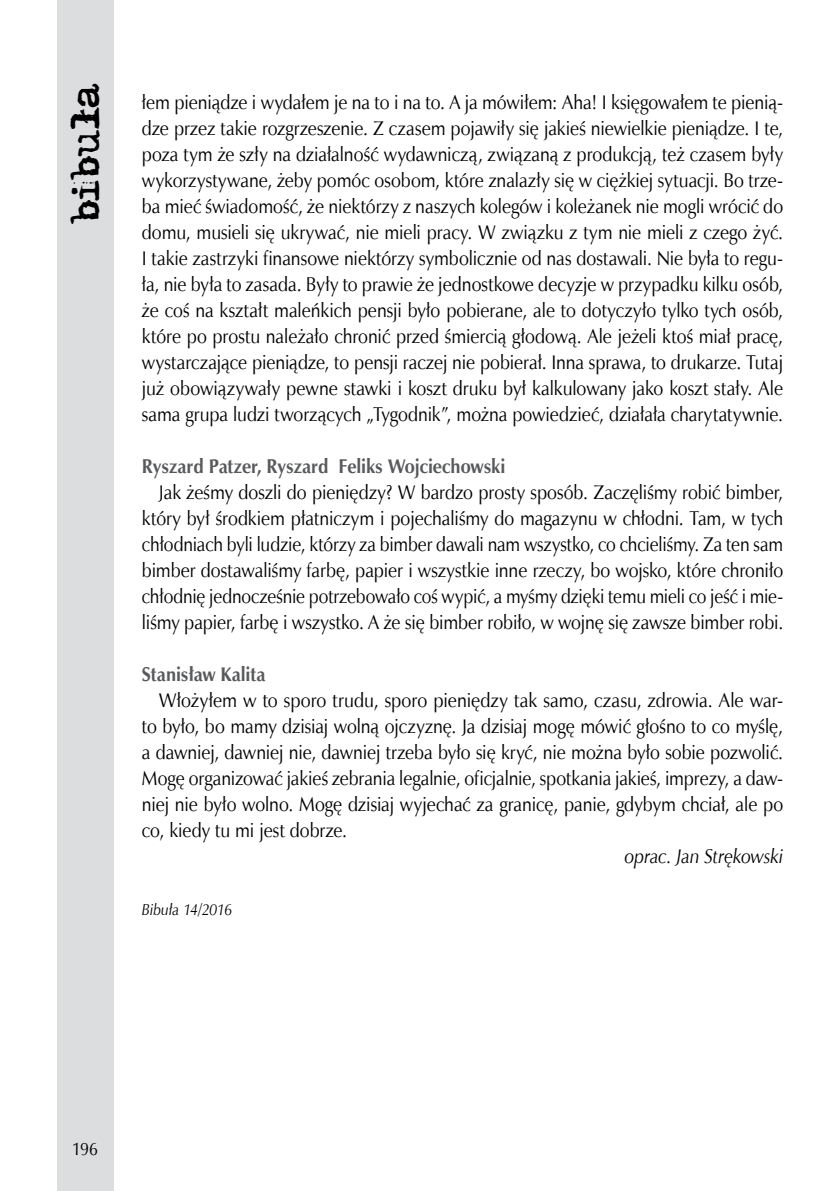
<style>
.page{position:relative;width:840px;height:1191px;background:#fff}
.page>*{position:absolute;margin:0;border:0;box-sizing:border-box;transform-origin:0 0}
.t1{font:36px "Maszyna";letter-spacing:-.02em;color:#000}
.t2{font:20px/26px "Zapf Humnst EU";color:#000;text-align:justify;scale:.9 1}
.t3{font:20px/26px "Zapf Humnst EU";color:#000;text-align:justify;scale:.91 1}
.t4{font:700 20px "Zapf Humnst EU";letter-spacing:-.005em;color:#58595b;scale:.9 1}
.t5{font:italic 20px "Zapf Humnst EU";letter-spacing:-.005em;color:#000;scale:.9 1}
.t6{font:18px "Zapf Humnst EU";color:#000;scale:.9 1}
.t7{font:italic 16px "Zapf Humnst EU";letter-spacing:-.005em;color:#000;scale:.9 1}
</style>
<div class="page">
<div style="left:57px;top:0;width:56px;height:1191px;background:#dcddde"></div>
<h1 class="t1" style="left:65px;top:224px;width:143px;rotate:-90deg">bibuła</h1>
<p class="t2" style="left:142px;top:89px;width:713px">łem pieniądze i wydałem je na to i na to. A ja mówiłem: Aha! I księgowałem te pienią&shy;dze przez takie rozgrzeszenie. Z czasem pojawiły się jakieś niewielkie pieniądze. I te, poza tym że szły na działalność wydawniczą, związaną z produkcją, też czasem były wykorzystywane, żeby pomóc osobom, które znalazły się w ciężkiej sytuacji. Bo trze&shy;ba mieć świadomość, że niektórzy z naszych kolegów i koleżanek nie mogli wrócić do domu, musieli się ukrywać, nie mieli pracy. W związku z tym nie mieli z czego żyć.<br>I takie zastrzyki finansowe niektórzy symbolicznie od nas dostawali. Nie była to regu&shy;ła, nie była to zasada. Były to prawie że jednostkowe decyzje w przypadku kilku osób, że coś na kształt maleńkich pensji było pobierane, ale to dotyczyło tylko tych osób, które po prostu należało chronić przed śmiercią głodową. Ale jeżeli ktoś miał pracę, wystarczające pieniądze, to pensji raczej nie pobierał. Inna sprawa, to drukarze. Tutaj już obowiązywały pewne stawki i koszt druku był kalkulowany jako koszt stały. Ale sama grupa ludzi tworzących „Tygodnik”, można powiedzieć, działała charytatywnie.</p>
<p class="t4" style="left:142px;top:453px;width:405px">Ryszard Patzer, Ryszard Feliks Wojciechowski</p>
<p class="t2" style="left:142px;top:479px;width:713px;text-indent:17px">Jak żeśmy doszli do pieniędzy? W bardzo prosty sposób. Zaczęliśmy robić bimber, który był środkiem płatniczym i pojechaliśmy do magazynu w chłodni. Tam, w tych chłodniach byli ludzie, którzy za bimber dawali nam wszystko, co chcieliśmy. Za ten sam bimber dostawaliśmy farbę, papier i wszystkie inne rzeczy, bo wojsko, które chroniło chłodnię jednocześnie potrzebowało coś wypić, a myśmy dzięki temu mieli co jeść i mie&shy;liśmy papier, farbę i wszystko. A że się bimber robiło, w wojnę się zawsze bimber robi.</p>
<p class="t4" style="left:142px;top:661px;width:139px">Stanisław Kalita</p>
<p class="t3" style="left:142px;top:687px;width:705px;text-indent:17px">Włożyłem w to sporo trudu, sporo pieniędzy tak samo, czasu, zdrowia. Ale war&shy;to było, bo mamy dzisiaj wolną ojczyznę. Ja dzisiaj mogę mówić głośno to co myślę, a dawniej, dawniej nie, dawniej trzeba było się kryć, nie można było sobie pozwolić.<br>Mogę organizować jakieś zebrania legalnie, oficjalnie, spotkania jakieś, imprezy, a daw&shy;niej nie było wolno. Mogę dzisiaj wyjechać za granicę, panie, gdybym chciał, ale po co, kiedy tu mi jest dobrze.</p>
<p class="t5" style="left:624px;top:844px;width:177px">oprac. Jan Strękowski</p>
<p class="t7" style="left:142px;top:899px;width:102px">Bibuła 14/2016</p>
<p class="t6" style="left:72px;top:1137px;width:30px">196</p>
</div>
